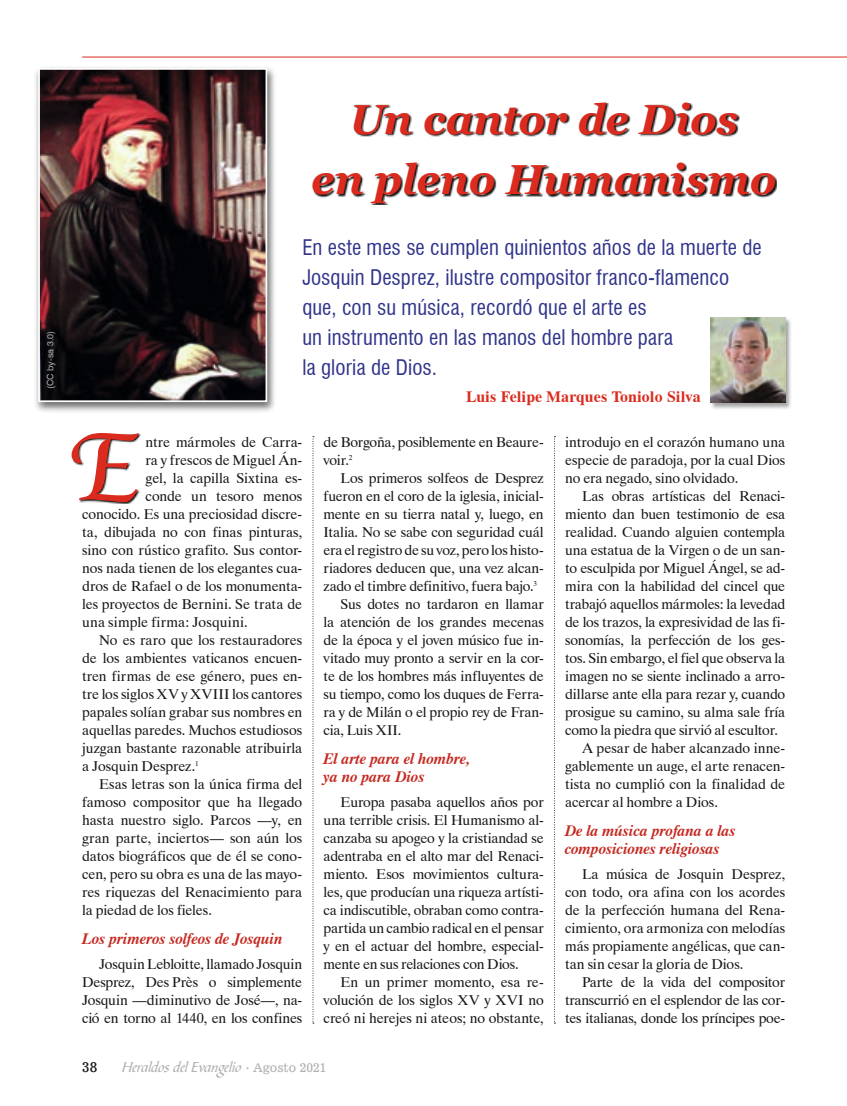
<style>
.page{position:relative;width:847px;height:1106px;background:#fff}
.page>*{position:absolute;margin:0;border:0;box-sizing:border-box;transform-origin:0 0}
.t1{font:105px "Cataneo BT Regular Swash";color:#db2b1e}
.t2{font:italic 700 42px/60.4px "Georgia";letter-spacing:-.005em;color:#db2b1e;text-align:center}
.t3{font:condensed 21px/30px "Swiss 721 BT";letter-spacing:.005em;color:#31358b}
.t4{font:italic 700 15.75px/18px "Dutch 801 BT";color:#c52a22}
.t5{font:700 15.75px "Dutch 801 BT";letter-spacing:.005em;color:#db2b1e}
.t6{font:15px "Bible Scr T";color:#afb0b0}
.t7{font:14.25px/18px "Dutch 801 BT";letter-spacing:-.01em;color:#151616;text-align:justify}
.t8{font:14.25px "Dutch 801 BT";letter-spacing:.01em;color:#151616}
.t9{font:13.5px "News 701 BT Roman A";color:#151616}
.t10{font:9px "Swiss 721 BT";color:#afb0b0}
.s1{font-family:"News 701 BT Roman A";font-size:12px}
</style>
<div class="page">
<div style="left:33px;top:65px;width:243px;height:348px;background:#151616;opacity:.65"></div>
<img style="left:37px;top:67px;width:231px;height:336px">
<svg style="left:314px;top:103px;width:462px;height:101px"></svg>
<svg style="left:73px;top:434px;width:67px;height:69px"></svg>
<hr style="left:82px;top:57px;width:764px;height:1px;background:#db2b1e">
<div style="left:709px;top:317px;width:83px;height:92px;background:#151616;opacity:.4"></div>
<img style="left:710px;top:317px;width:74px;height:85px">
<svg style="left:554px;top:436px;width:1px;height:587px"></svg>
<svg style="left:312px;top:436px;width:2px;height:587px"></svg>
<p class="t10" style="left:45px;top:389px;width:60px;rotate:-90deg">(CC by-sa 3.0)</p>
<h2 class="t2" style="left:311px;top:89px;width:466px">Un cantor de Dios<br>en pleno Humanismo</h2>
<h3 class="t3" style="left:302px;top:232px;width:460px">En este mes se cumplen quinientos años de la muerte de Josquin Desprez, ilustre compositor franco-flamenco que, con su música, recordó que el arte es<br>un instrumento en las manos del hombre para<br>la gloria de Dios.</h3>
<h1 class="t1" style="left:69px;top:402px;width:73px">E</h1>
<p class="t7" style="left:145px;top:433px;width:158px">ntre mármoles de Carra-</p>
<p class="t7" style="left:145px;top:451px;width:158px">ra y frescos de Miguel Án-</p>
<p class="t7" style="left:145px;top:469px;width:158px">gel, la capilla Sixtina es-</p>
<p class="t7" style="left:145px;top:487px;width:158px">conde un tesoro menos</p>
<p class="t7" style="left:82px;top:505px;width:221px">conocido. Es una preciosidad discre-</p>
<p class="t7" style="left:82px;top:523px;width:221px">ta, dibujada no con finas pinturas,</p>
<p class="t7" style="left:82px;top:541px;width:221px">sino con rústico grafito. Sus contor-</p>
<p class="t7" style="left:82px;top:559px;width:221px">nos nada tienen de los elegantes cua-</p>
<p class="t7" style="left:82px;top:577px;width:221px">dros de Rafael o de los monumenta-</p>
<p class="t7" style="left:82px;top:595px;width:221px">les proyectos de Bernini. Se trata de</p>
<p class="t8" style="left:82px;top:613px;width:167px">una simple firma: Josquini.</p>
<p class="t7" style="left:99px;top:631px;width:204px">No es raro que los restauradores</p>
<p class="t7" style="left:82px;top:649px;width:221px">de los ambientes vaticanos encuen-</p>
<p class="t7" style="left:82px;top:667px;width:221px">tren firmas de ese género, pues en-</p>
<p class="t7" style="left:82px;top:685px;width:221px">tre los siglos XV y XVIII los cantores</p>
<p class="t7" style="left:82px;top:703px;width:221px">papales solían grabar sus nombres en</p>
<p class="t7" style="left:82px;top:721px;width:221px">aquellas paredes. Muchos estudiosos</p>
<p class="t7" style="left:82px;top:739px;width:221px">juzgan bastante razonable atribuirla</p>
<p class="t7" style="left:82px;top:757px;width:118px">a Josquin Desprez.<sup>1</sup></p>
<p class="t7" style="left:99px;top:775px;width:204px">Esas letras son la única firma del</p>
<p class="t7" style="left:82px;top:793px;width:221px">famoso compositor que ha llegado</p>
<p class="t7" style="left:82px;top:811px;width:221px">hasta nuestro siglo. Parcos —y, en</p>
<p class="t7" style="left:82px;top:829px;width:221px">gran parte, inciertos— son aún los</p>
<p class="t7" style="left:82px;top:847px;width:221px">datos biográficos que de él se cono-</p>
<p class="t7" style="left:82px;top:865px;width:221px">cen, pero su obra es una de las mayo-</p>
<p class="t7" style="left:82px;top:883px;width:221px">res riquezas del Renacimiento para</p>
<p class="t7" style="left:82px;top:901px;width:131px">la piedad de los fieles.</p>
<p class="t4" style="left:82px;top:929px;width:202px">Los primeros solfeos de Josquin</p>
<p class="t7" style="left:82px;top:955px;width:222px;text-indent:17px">Josquin Lebloitte, llamado Josquin Desprez, Des Près o simplemente Josquin —diminutivo de José—, na&shy;ció en torno al 1440, en los confines</p>
<p class="t5" style="left:466px;top:387px;width:236px">Luis Felipe Marques Toniolo Silva</p>
<p class="t7" style="left:323px;top:433px;width:221px">de Borgoña, posiblemente en Beaure&shy;voir.<sup>2</sup></p>
<p class="t7" style="left:340px;top:469px;width:204px">Los primeros solfeos de Desprez</p>
<p class="t7" style="left:323px;top:487px;width:221px">fueron en el coro de la iglesia, inicial-</p>
<p class="t7" style="left:323px;top:505px;width:221px">mente en su tierra natal y, luego, en</p>
<p class="t7" style="left:323px;top:523px;width:221px">Italia. No se sabe con seguridad cuál</p>
<p class="t7" style="left:323px;top:541px;width:221px">era el registro de su voz, pero los histo-</p>
<p class="t7" style="left:323px;top:559px;width:221px">riadores deducen que, una vez alcan-</p>
<p class="t7" style="left:323px;top:577px;width:215px">zado el timbre definitivo, fuera bajo.<sup>3</sup></p>
<p class="t7" style="left:340px;top:595px;width:204px">Sus dotes no tardaron en llamar</p>
<p class="t7" style="left:323px;top:613px;width:221px">la atención de los grandes mecenas</p>
<p class="t7" style="left:323px;top:631px;width:221px">de la época y el joven músico fue in-</p>
<p class="t7" style="left:323px;top:649px;width:221px">vitado muy pronto a servir en la cor-</p>
<p class="t7" style="left:323px;top:667px;width:221px">te de los hombres más influyentes de</p>
<p class="t7" style="left:323px;top:685px;width:221px">su tiempo, como los duques de Ferra-</p>
<p class="t7" style="left:323px;top:703px;width:221px">ra y de Milán o el propio rey de Fran-</p>
<p class="t7" style="left:323px;top:721px;width:79px">cia, Luis XII.</p>
<p class="t4" style="left:323px;top:749px;width:148px">El arte para el hombre, ya no para Dios</p>
<p class="t7" style="left:323px;top:793px;width:221px;text-indent:17px">Europa pasaba aquellos años por una terrible crisis. El Humanismo al&shy;canzaba su apogeo y la cristiandad se adentraba en el alto mar del Renaci&shy;miento. Esos movimientos cultura&shy;les, que producían una riqueza artísti&shy;ca indiscutible, obraban como contra&shy;partida un cambio radical en el pensar y en el actuar del hombre, especial&shy;mente en sus relaciones con Dios.</p>
<p class="t7" style="left:323px;top:973px;width:221px;text-indent:17px">En un primer momento, esa re&shy;volución de los siglos XV y XVI no creó ni herejes ni ateos; no obstante,</p>
<p class="t7" style="left:565px;top:433px;width:222px">introdujo en el corazón humano una especie de paradoja, por la cual Dios no era negado, sino olvidado.</p>
<p class="t7" style="left:582px;top:487px;width:204px">Las obras artísticas del Renaci-</p>
<p class="t7" style="left:565px;top:505px;width:221px">miento dan buen testimonio de esa</p>
<p class="t7" style="left:565px;top:523px;width:221px">realidad. Cuando alguien contempla</p>
<p class="t7" style="left:565px;top:541px;width:221px">una estatua de la Virgen o de un san-</p>
<p class="t7" style="left:565px;top:559px;width:221px">to esculpida por Miguel Ángel, se ad-</p>
<p class="t7" style="left:565px;top:577px;width:221px">mira con la habilidad del cincel que</p>
<p class="t7" style="left:565px;top:595px;width:221px">trabajó aquellos mármoles: la levedad</p>
<p class="t7" style="left:565px;top:613px;width:221px">de los trazos, la expresividad de las fi-</p>
<p class="t7" style="left:565px;top:631px;width:221px">sonomías, la perfección de los ges-</p>
<p class="t7" style="left:565px;top:649px;width:221px">tos. Sin embargo, el fiel que observa la</p>
<p class="t7" style="left:565px;top:667px;width:221px">imagen no se siente inclinado a arro-</p>
<p class="t7" style="left:565px;top:685px;width:221px">dillarse ante ella para rezar y, cuando</p>
<p class="t7" style="left:565px;top:703px;width:221px">prosigue su camino, su alma sale fría</p>
<p class="t7" style="left:565px;top:721px;width:214px">como la piedra que sirvió al escultor.</p>
<p class="t7" style="left:582px;top:739px;width:204px">A pesar de haber alcanzado inne-</p>
<p class="t7" style="left:565px;top:757px;width:221px">gablemente un auge, el arte renacen-</p>
<p class="t7" style="left:565px;top:775px;width:221px">tista no cumplió con la finalidad de</p>
<p class="t7" style="left:565px;top:793px;width:154px">acercar al hombre a Dios.</p>
<p class="t4" style="left:565px;top:821px;width:172px">De la música profana a las composiciones religiosas</p>
<p class="t7" style="left:565px;top:865px;width:221px;text-indent:17px">La música de Josquin Desprez, con todo, ora afina con los acordes de la perfección humana del Rena&shy;cimiento, ora armoniza con melodías más propiamente angélicas, que can&shy;tan sin cesar la gloria de Dios.</p>
<p class="t7" style="left:565px;top:973px;width:222px;text-indent:17px">Parte de la vida del compositor transcurrió en el esplendor de las cor&shy;tes italianas, donde los príncipes poe-</p>
<p class="t9" style="left:82px;top:1058px;width:17px">38</p>
<p class="t6" style="left:122px;top:1057px;width:206px">Heraldos del Evangelio <sub>·</sub> <span class="s1">Agosto 2021</span></p>
</div>
